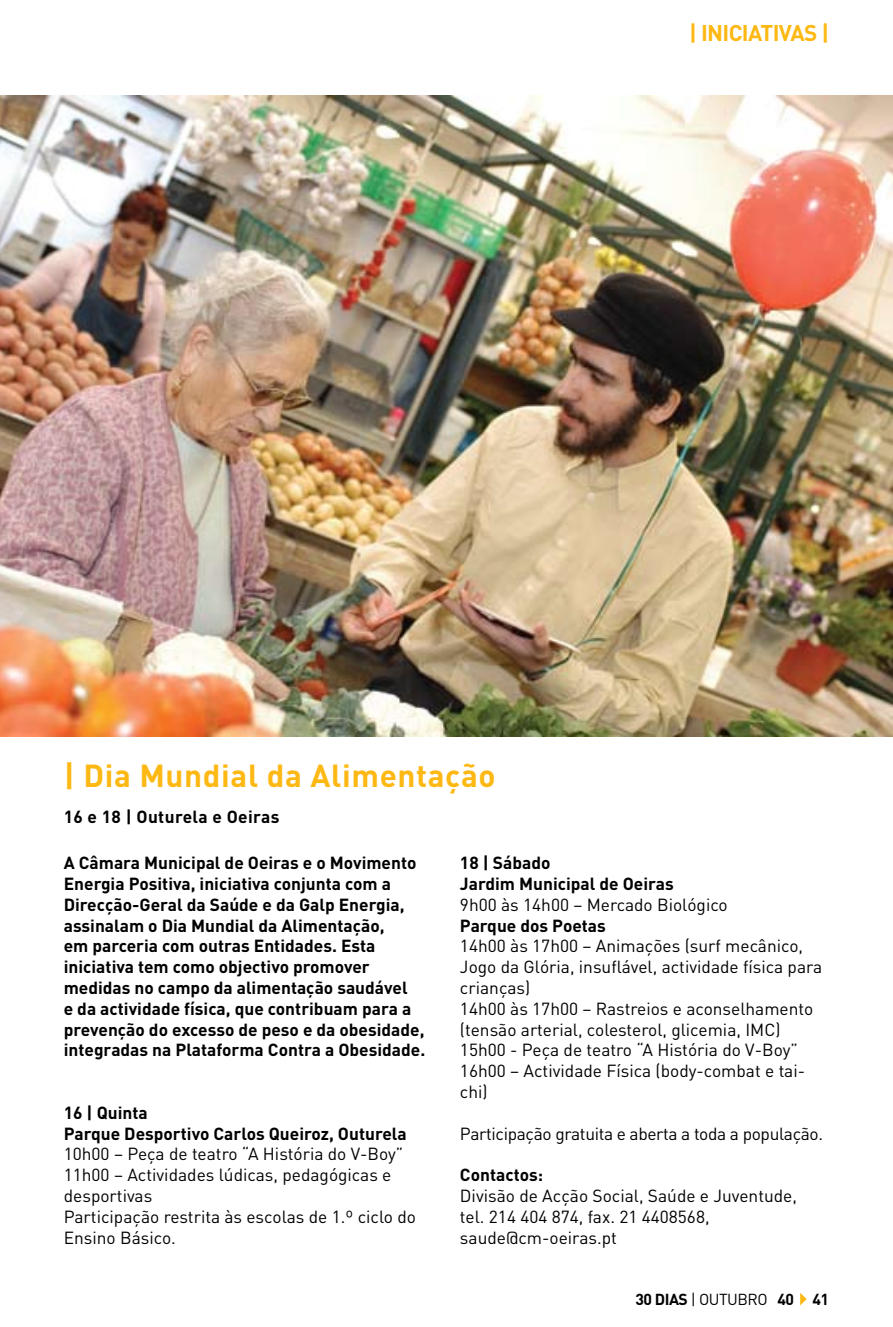
<style>
.page{position:relative;width:893px;height:1327px;background:#fff}
.page>*{position:absolute;margin:0;border:0;box-sizing:border-box;transform-origin:0 0}
.t1{font:700 31.5px "DIN";letter-spacing:.02em;color:#fdb813}
.t2{font:700 22.5px "DIN";letter-spacing:-.03em;color:#fdb813}
.t3{font:17.32px/20.7px "DIN";color:#000}
.t4{font:700 17.32px/20.7px "DIN";color:#000}
.t5{font:17.32px "DIN";letter-spacing:-.02em;color:#000}
.t6{font:700 17.32px "DIN";letter-spacing:.02em;color:#000}
.t7{font:700 15.75px "DIN";letter-spacing:-.03em;color:#000}
.s1{font-weight:400}
</style>
<div class="page">
<svg style="left:800px;top:1293px;width:7px;height:12px"></svg>
<img style="left:0;top:96px;width:893px;height:640px">
<p class="t2" style="left:689px;top:18px;width:141px">| INICIATIVAS |</p>
<h1 class="t1" style="left:64px;top:754px;width:433px">| Dia Mundial da Alimentação</h1>
<p class="t6" style="left:64px;top:805px;width:217px">16 e 18 | Outurela e Oeiras</p>
<p class="t4" style="left:64px;top:852px;width:363px">A Câmara Municipal de Oeiras e o Movimento Energia Positiva, iniciativa conjunta com a Direcção-Geral da Saúde e da Galp Energia, assinalam o Dia Mundial da Alimentação,<br>em parceria com outras Entidades. Esta iniciativa tem como objectivo promover medidas no campo da alimentação saudável<br>e da actividade física, que contribuam para a prevenção do excesso de peso e da obesidade, integradas na Plataforma Contra a Obesidade.</p>
<p class="t4" style="left:64px;top:1101px;width:345px">16 | Quinta<br>Parque Desportivo Carlos Queiroz, Outurela</p>
<p class="t3" style="left:64px;top:1143px;width:354px">10h00 – Peça de teatro “A História do V-Boy”<br>11h00 – Actividades lúdicas, pedagógicas e desportivas<br>Participação restrita às escolas de 1.º ciclo do<br>Ensino Básico.</p>
<p class="t4" style="left:460px;top:852px;width:215px">18 | Sábado<br>Jardim Municipal de Oeiras</p>
<p class="t3" style="left:460px;top:894px;width:269px">9h00 às 14h00 – Mercado Biológico</p>
<p class="t4" style="left:460px;top:914px;width:147px">Parque dos Poetas</p>
<p class="t3" style="left:460px;top:935px;width:364px">14h00 às 17h00 – Animações (surf mecânico, Jogo da Glória, insuflável, actividade física para crianças)<br>14h00 às 17h00 – Rastreios e aconselhamento (tensão arterial, colesterol, glicemia, IMC)<br>15h00 - Peça de teatro “A História do V-Boy” 16h00 – Actividade Física (body-combat e tai&shy;chi)</p>
<p class="t5" style="left:460px;top:1122px;width:365px">Participação gratuita e aberta a toda a população.</p>
<p class="t4" style="left:460px;top:1164px;width:85px">Contactos:</p>
<p class="t3" style="left:460px;top:1185px;width:339px">Divisão de Acção Social, Saúde e Juventude, tel. 214 404 874, fax. 21 4408568, saude@cm-oeiras.pt</p>
<p class="t7" style="left:635px;top:1288px;width:195px">30 DIAS <span class="s1">| OUTUBRO</span> 40 41</p>
</div>
